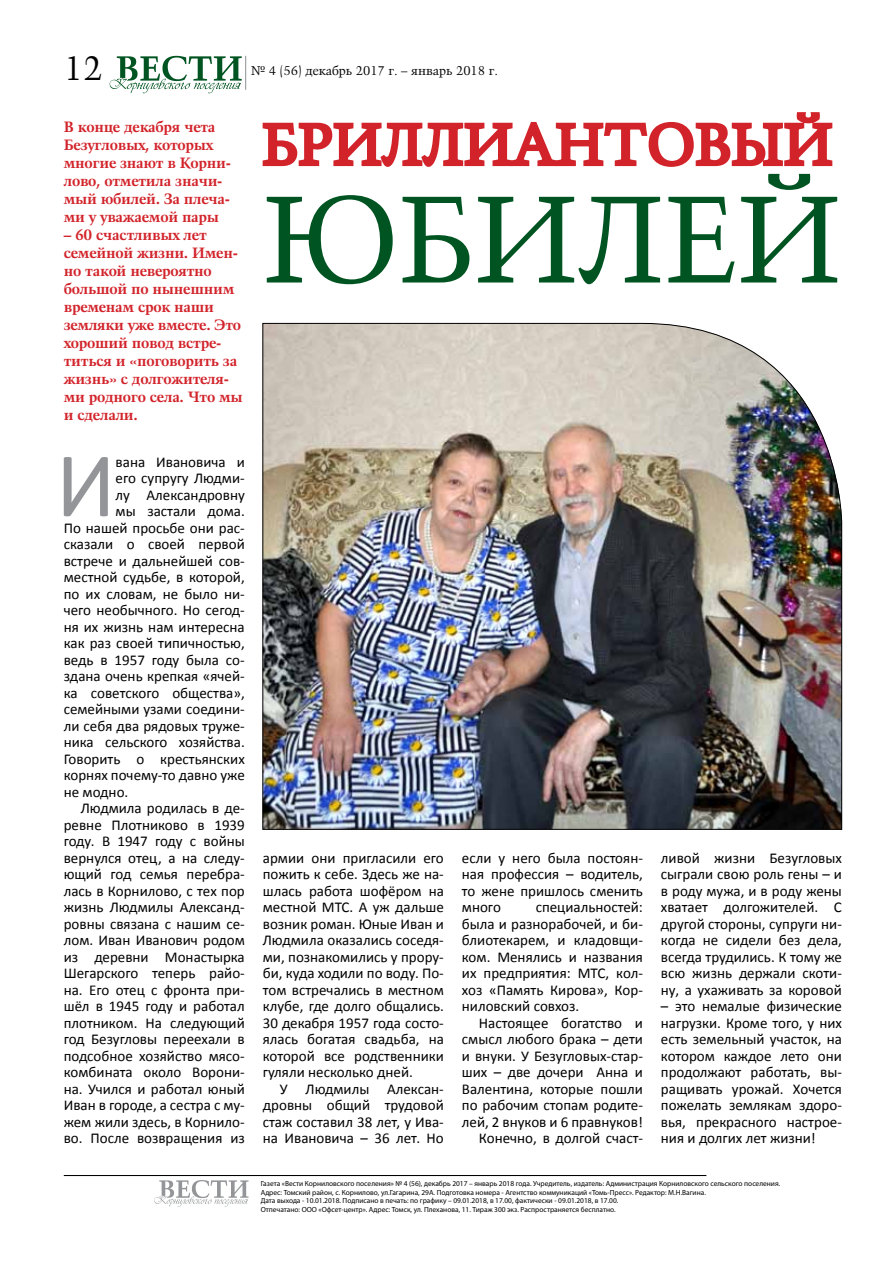
<style>
.page{position:relative;width:893px;height:1263px;background:#fff}
.page>*{position:absolute;margin:0;border:0;box-sizing:border-box;transform-origin:0 0}
.t1{font:123.45px "Kuenstler 480 BT";color:#005421}
.t2{font:93px "Calibri";color:#939598}
.t3{font:57px "Kuenstler 480 BT";letter-spacing:.02em;color:#d2232a}
.t4{font:33.9px "Kuenstler 480 BT";color:#000}
.t5{font:15px/16.5px "Calibri";color:#000;text-align:justify}
.t6{font:700 15px/18px "Kuenstler 480 BT";letter-spacing:-.02em;color:#d2232a}
.t7{font:12.75px "Kuenstler 480 BT";color:#000}
.t8{font:7.35px/8.9px "Myriad Pro";color:#000}
</style>
<div class="page">
<hr style="left:64px;top:1175px;width:642px;height:1px;background:#000">
<svg style="left:154px;top:1180px;width:95px;height:27px"></svg>
<svg style="left:109px;top:56px;width:133px;height:38px"></svg>
<hr style="left:245px;top:56px;width:1px;height:34px;background:#939598">
<svg style="left:262px;top:112px;width:571px;height:55px"></svg>
<img style="left:262px;top:323px;width:580px;height:507px">
<h3 class="t4" style="left:64px;top:47px;width:40px">12</h3>
<p class="t7" style="left:251px;top:62px;width:248px">№ 4 (56) декабрь 2017 г. – январь 2018 г.</p>
<p class="t6" style="left:64px;top:117px;width:169px">В конце декабря чета<br>Безугловых, которых многие знают в Корни&shy;лово, отметила значи&shy;мый юбилей. За плеча&shy;ми у уважаемой пары</p>
<p class="t6" style="left:64px;top:225px;width:181px">– 60 счастливых лет семейной жизни. Имен&shy;но такой невероятно большой по нынешним временам срок наши земляки уже вместе. Это хороший повод встре&shy;титься и «поговорить за жизнь» с долгожителя&shy;ми родного села. Что мы и сделали.</p>
<h2 class="t2" style="left:56px;top:421px;width:61px">И</h2>
<p class="t5" style="left:116px;top:453px;width:131px">вана Ивановича и</p>
<p class="t5" style="left:116px;top:469px;width:131px">его супругу Людми-</p>
<p class="t5" style="left:116px;top:486px;width:131px">лу Александровну</p>
<p class="t5" style="left:116px;top:502px;width:131px">мы застали дома.</p>
<p class="t5" style="left:64px;top:519px;width:183px">По нашей просьбе они рас-</p>
<p class="t5" style="left:64px;top:535px;width:183px">сказали о своей первой</p>
<p class="t5" style="left:64px;top:552px;width:183px">встрече и дальнейшей сов-</p>
<p class="t5" style="left:64px;top:568px;width:183px">местной судьбе, в которой,</p>
<p class="t5" style="left:64px;top:585px;width:183px">по их словам, не было ни-</p>
<p class="t5" style="left:64px;top:601px;width:183px">чего необычного. Но сегод-</p>
<p class="t5" style="left:64px;top:618px;width:183px">ня их жизнь нам интересна</p>
<p class="t5" style="left:64px;top:634px;width:183px">как раз своей типичностью,</p>
<p class="t5" style="left:64px;top:651px;width:183px">ведь в 1957 году была со-</p>
<p class="t5" style="left:64px;top:667px;width:183px">здана очень крепкая «ячей-</p>
<p class="t5" style="left:64px;top:684px;width:183px">ка советского общества»,</p>
<p class="t5" style="left:64px;top:700px;width:183px">семейными узами соедини-</p>
<p class="t5" style="left:64px;top:717px;width:183px">ли себя два рядовых труже-</p>
<p class="t5" style="left:64px;top:733px;width:182px">ника сельского хозяйства.</p>
<p class="t5" style="left:64px;top:750px;width:183px">Говорить о крестьянских</p>
<p class="t5" style="left:64px;top:766px;width:183px">корнях почему-то давно уже</p>
<p class="t5" style="left:64px;top:783px;width:66px">не модно.</p>
<p class="t5" style="left:81px;top:799px;width:166px">Людмила родилась в де-</p>
<p class="t5" style="left:64px;top:816px;width:183px">ревне Плотниково в 1939</p>
<p class="t5" style="left:64px;top:832px;width:183px">году. В 1947 году с войны</p>
<p class="t5" style="left:64px;top:849px;width:183px">вернулся отец, а на следу-</p>
<p class="t5" style="left:64px;top:865px;width:183px">ющий год семья перебра-</p>
<p class="t5" style="left:64px;top:882px;width:183px">лась в Корнилово, с тех пор</p>
<p class="t5" style="left:64px;top:898px;width:183px">жизнь Людмилы Александ-</p>
<p class="t5" style="left:64px;top:915px;width:183px">ровны связана с нашим се-</p>
<p class="t5" style="left:64px;top:931px;width:183px">лом. Иван Иванович родом</p>
<p class="t5" style="left:64px;top:948px;width:183px">из деревни Монастырка</p>
<p class="t5" style="left:64px;top:964px;width:183px">Шегарского теперь райо-</p>
<p class="t5" style="left:64px;top:981px;width:183px">на. Его отец с фронта при-</p>
<p class="t5" style="left:64px;top:997px;width:183px">шёл в 1945 году и работал</p>
<p class="t5" style="left:64px;top:1014px;width:183px">плотником. На следующий</p>
<p class="t5" style="left:64px;top:1030px;width:183px">год Безугловы переехали в</p>
<p class="t5" style="left:64px;top:1047px;width:183px">подсобное хозяйство мясо-</p>
<p class="t5" style="left:64px;top:1063px;width:183px">комбината около Ворони-</p>
<p class="t5" style="left:64px;top:1080px;width:183px">на. Учился и работал юный</p>
<p class="t5" style="left:64px;top:1096px;width:183px">Иван в городе, а сестра с му-</p>
<p class="t5" style="left:64px;top:1113px;width:183px">жем жили здесь, в Корнило-</p>
<p class="t5" style="left:64px;top:1129px;width:183px">во. После возвращения из</p>
<h3 class="t3" style="left:263px;top:109px;width:571px">БРИЛЛИАНТОВЫЙ</h3>
<h1 class="t1" style="left:263px;top:163px;width:580px">ЮБИЛЕЙ</h1>
<p class="t5" style="left:462px;top:849px;width:183px">если у него была постоян&shy;ная профессия – водитель, то жене пришлось сменить много</p>
<p class="t5" style="left:661px;top:849px;width:183px">ливой жизни Безугловых сыграли свою роль гены – и в роду мужа, и в роду жены хватает долгожителей. С другой стороны, супруги ни&shy;когда не сидели без дела, всегда трудились. К тому же всю жизнь держали скоти&shy;ну, а ухаживать за коровой</p>
<p class="t5" style="left:661px;top:997px;width:183px">– это немалые физические нагрузки. Кроме того, у них есть земельный участок, на котором каждое лето они продолжают работать, вы&shy;ращивать урожай. Хочется пожелать землякам здоро&shy;вья, прекрасного настрое&shy;ния и долгих лет жизни!</p>
<p class="t8" style="left:261px;top:1178px;width:521px">Газета «Вести Корниловского поселения» № 4 (56), декабрь 2017 – январь 2018 года. Учредитель, издатель: Администрация Корниловского сельского поселения.<br>Адрес: Томский район, с. Корнилово, ул.Гагарина, 29А. Подготовка номера - Агентство коммуникаций «Томь-Пресс». Редактор: М.Н.Вагина.<br>Дата выхода - 10.01.2018. Подписано в печать: по графику – 09.01.2018, в 17.00, фактически - 09.01.2018, в 17.00.<br>Отпечатано: ООО «Офсет-центр». Адрес: Томск, ул. Плеханова, 11. Тираж 300 экз. Распространяется бесплатно.</p>
<p class="t5" style="left:263px;top:849px;width:183px">армии они пригласили его пожить к себе. Здесь же на&shy;шлась работа шофёром на местной МТС. А уж дальше возник роман. Юные Иван и Людмила оказались соседя&shy;ми, познакомились у прору&shy;би, куда ходили по воду. По&shy;том встречались в местном клубе, где долго общались.<br>30 декабря 1957 года состо&shy;ялась богатая свадьба, на которой все родственники гуляли несколько дней.</p>
<p class="t5" style="left:263px;top:1080px;width:183px;text-indent:17px">У Людмилы Алексан&shy;дровны общий трудовой стаж составил 38 лет, у Ива&shy;на Ивановича – 36 лет. Но</p>
<p class="t5" style="left:462px;top:898px;width:183px;text-indent:74px">специальностей: была и разнорабочей, и би&shy;блиотекарем, и кладовщи&shy;ком. Менялись и названия их предприятия: МТС, кол&shy;хоз «Память Кирова», Кор&shy;ниловский совхоз.</p>
<p class="t5" style="left:462px;top:1014px;width:183px;text-align:right">Настоящее богатство и смысл любого брака – дети и внуки. У Безугловых-стар&shy;ших – две дочери Анна и<br>Валентина, которые пошли по рабочим стопам родите&shy;лей, 2 внуков и 6 правнуков!<br>Конечно, в долгой счаст-</p>
</div>
